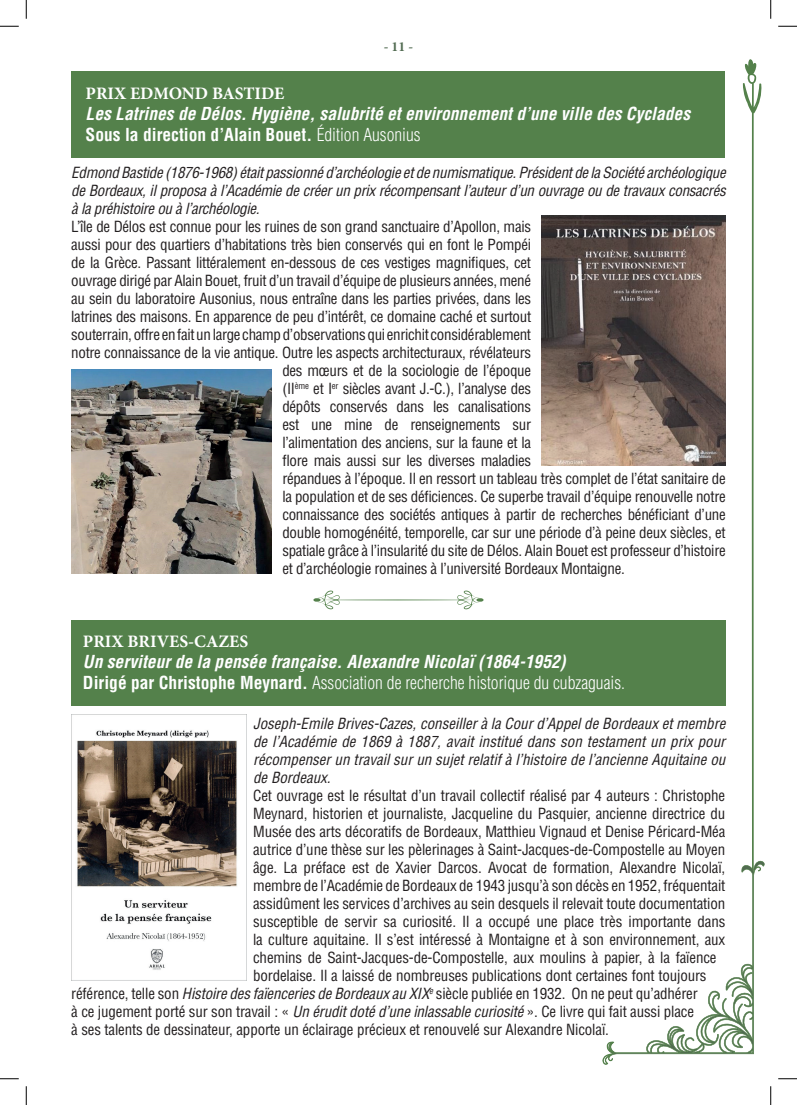
<style>
.page{position:relative;width:797px;height:1105px;background:#fff}
.page>*{position:absolute;margin:0;border:0;box-sizing:border-box;transform-origin:0 0}
.t1{font:italic 700 condensed 17.5px/21px "Helvetica LT Std";color:#fff}
.t2{font:700 17.5px "Minion Pro";color:#fff}
.t3{font:condensed 15px "Helvetica LT Std";letter-spacing:-.02em;color:#231f20}
.t4{font:italic condensed 15px/18px "Helvetica LT Std";letter-spacing:-.01em;color:#231f20;text-align:justify}
.t5{font:700 13.75px "Minion Pro";color:#516b51}
.s1{font-style:normal}
.s2{font-weight:300;font-style:normal}
.s3{font-style:italic}
</style>
<div class="page">
<svg style="left:602px;top:59px;width:162px;height:1006px"></svg>
<div style="left:71px;top:71px;width:653px;height:86px;background:#54814b"></div>
<img style="left:541px;top:216px;width:184px;height:249px">
<img style="left:71px;top:370px;width:201px;height:203px">
<div style="left:71px;top:620px;width:654px;height:86px;background:#54814b"></div>
<svg style="left:313px;top:590px;width:171px;height:19px"></svg>
<img style="left:71px;top:715px;width:166px;height:265px">
<svg style="left:0;top:25px;width:19px;height:2px"></svg>
<svg style="left:778px;top:25px;width:19px;height:2px"></svg>
<svg style="left:0;top:1078px;width:19px;height:1px"></svg>
<svg style="left:778px;top:1078px;width:19px;height:1px"></svg>
<svg style="left:25px;top:0;width:2px;height:19px"></svg>
<svg style="left:25px;top:1086px;width:2px;height:19px"></svg>
<svg style="left:770px;top:0;width:1px;height:19px"></svg>
<svg style="left:770px;top:1086px;width:1px;height:19px"></svg>
<p class="t5" style="left:384px;top:37px;width:31px">- 11 -</p>
<p class="t2" style="left:86px;top:81px;width:200px">PRIX EDMOND BASTIDE</p>
<p class="t1" style="left:86px;top:103px;width:606px">Les Latrines de Délos. Hygiène, salubrité et environnement d’une ville des Cyclades<br><span class="s1">Sous la direction d’Alain Bouet.</span> <span class="s2">Édition Ausonius</span></p>
<p class="t4" style="left:71px;top:164px;width:656px">Edmond Bastide (1876-1968) était passionné d’archéologie et de numismatique. Président de la Société archéologique de Bordeaux, il proposa à l’Académie de créer un prix récompensant l’auteur d’un ouvrage ou de travaux consacrés à la préhistoire ou à l’archéologie.</p>
<p class="t3" style="left:71px;top:217px;width:461px">L’île de Délos est connue pour les ruines de son grand sanctuaire d’Apollon, mais</p>
<p class="t3" style="left:71px;top:235px;width:461px">aussi pour des quartiers d’habitations très bien conservés qui en font le Pompéi</p>
<p class="t3" style="left:71px;top:253px;width:461px">de la Grèce. Passant littéralement en-dessous de ces vestiges magnifiques, cet</p>
<p class="t3" style="left:71px;top:271px;width:461px">ouvrage dirigé par Alain Bouet, fruit d’un travail d’équipe de plusieurs années, mené</p>
<p class="t3" style="left:71px;top:289px;width:461px">au sein du laboratoire Ausonius, nous entraîne dans les parties privées, dans les</p>
<p class="t3" style="left:71px;top:307px;width:461px">latrines des maisons. En apparence de peu d’intérêt, ce domaine caché et surtout</p>
<p class="t3" style="left:71px;top:325px;width:461px">souterrain, offre en fait un large champ d’observations qui enrichit considérablement</p>
<p class="t3" style="left:71px;top:343px;width:461px">notre connaissance de la vie antique. Outre les aspects architecturaux, révélateurs</p>
<p class="t3" style="left:282px;top:361px;width:250px">des mœurs et de la sociologie de l’époque</p>
<p class="t3" style="left:282px;top:379px;width:250px">(II<sup>ème</sup> et I<sup>er</sup> siècles avant J.-C.), l’analyse des</p>
<p class="t3" style="left:282px;top:397px;width:250px">dépôts conservés dans les canalisations</p>
<p class="t3" style="left:282px;top:415px;width:250px">est une mine de renseignements sur</p>
<p class="t3" style="left:282px;top:433px;width:250px">l’alimentation des anciens, sur la faune et la</p>
<p class="t3" style="left:282px;top:451px;width:250px">flore mais aussi sur les diverses maladies</p>
<p class="t3" style="left:282px;top:469px;width:445px">répandues à l’époque. Il en ressort un tableau très complet de l’état sanitaire de</p>
<p class="t3" style="left:282px;top:487px;width:445px">la population et de ses déficiences. Ce superbe travail d’équipe renouvelle notre</p>
<p class="t3" style="left:282px;top:505px;width:445px">connaissance des sociétés antiques à partir de recherches bénéficiant d’une</p>
<p class="t3" style="left:282px;top:523px;width:445px">double homogénéité, temporelle, car sur une période d’à peine deux siècles, et</p>
<p class="t3" style="left:282px;top:541px;width:445px">spatiale grâce à l’insularité du site de Délos. Alain Bouet est professeur d’histoire</p>
<p class="t3" style="left:282px;top:559px;width:344px">et d’archéologie romaines à l’université Bordeaux Montaigne.</p>
<p class="t2" style="left:83px;top:629px;width:167px">PRIX BRIVES-CAZES</p>
<p class="t1" style="left:83px;top:651px;width:543px">Un serviteur de la pensée française. Alexandre Nicolaï (1864-1952)<br><span class="s1">Dirigé par Christophe Meynard.</span> <span class="s2">Association de recherche historique du cubzaguais.</span></p>
<p class="t4" style="left:253px;top:715px;width:473px">Joseph-Emile Brives-Cazes, conseiller à la Cour d’Appel de Bordeaux et membre de l’Académie de 1869 à 1887, avait institué dans son testament un prix pour récompenser un travail sur un sujet relatif à l’histoire de l’ancienne Aquitaine ou de Bordeaux.</p>
<p class="t3" style="left:253px;top:786px;width:473px">Cet ouvrage est le résultat d’un travail collectif réalisé par 4 auteurs : Christophe</p>
<p class="t3" style="left:253px;top:804px;width:474px">Meynard, historien et journaliste, Jacqueline du Pasquier, ancienne directrice du</p>
<p class="t3" style="left:253px;top:822px;width:474px">Musée des arts décoratifs de Bordeaux, Matthieu Vignaud et Denise Péricard-Méa</p>
<p class="t3" style="left:253px;top:840px;width:473px">autrice d’une thèse sur les pèlerinages à Saint-Jacques-de-Compostelle au Moyen</p>
<p class="t3" style="left:253px;top:858px;width:473px">âge. La préface est de Xavier Darcos. Avocat de formation, Alexandre Nicolaï,</p>
<p class="t3" style="left:253px;top:876px;width:473px">membre de l’Académie de Bordeaux de 1943 jusqu’à son décès en 1952, fréquentait</p>
<p class="t3" style="left:253px;top:894px;width:473px">assidûment les services d’archives au sein desquels il relevait toute documentation</p>
<p class="t3" style="left:253px;top:912px;width:473px">susceptible de servir sa curiosité. Il a occupé une place très importante dans</p>
<p class="t3" style="left:253px;top:930px;width:473px">la culture aquitaine. Il s’est intéressé à Montaigne et à son environnement, aux</p>
<p class="t3" style="left:253px;top:948px;width:465px">chemins de Saint-Jacques-de-Compostelle, aux moulins à papier, à la faïence</p>
<p class="t3" style="left:253px;top:966px;width:455px">bordelaise. Il a laissé de nombreuses publications dont certaines font toujours</p>
<p class="t3" style="left:71px;top:984px;width:628px">référence, telle son <span class="s3">Histoire des faïenceries de Bordeaux au XIX</span><sup>e</sup> siècle publiée en 1932. On ne peut qu’adhérer</p>
<p class="t3" style="left:71px;top:1002px;width:624px">à ce jugement porté sur son travail : « <span class="s3">Un érudit doté d’une inlassable curiosité</span> ». Ce livre qui fait aussi place</p>
<p class="t3" style="left:71px;top:1020px;width:539px">à ses talents de dessinateur, apporte un éclairage précieux et renouvelé sur Alexandre Nicolaï.</p>
</div>
